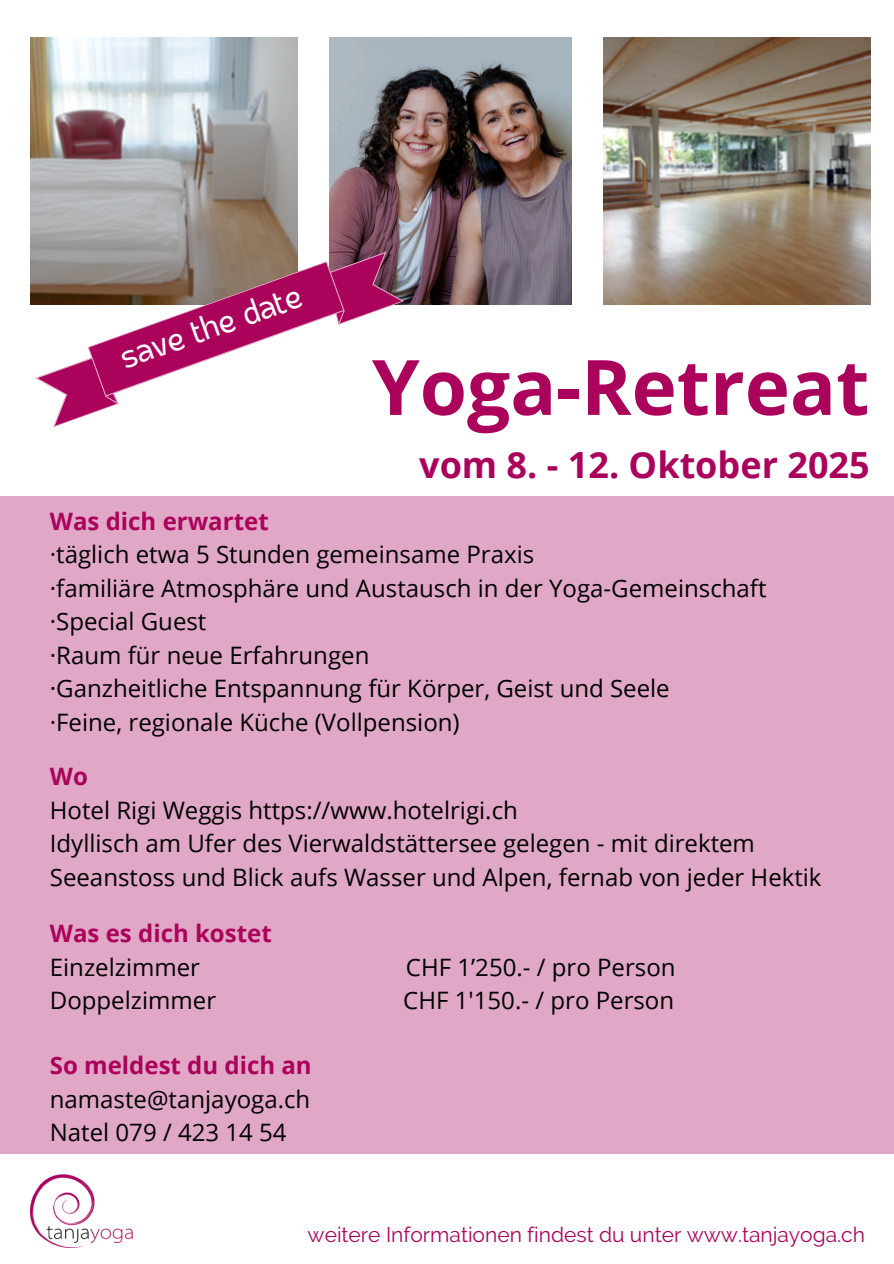
<style>
.page{position:relative;width:894px;height:1264px;background:#fff}
.page>*{position:absolute;margin:0;border:0;box-sizing:border-box;transform-origin:0 0}
.t1{font:700 76.5px "Open Sans";color:#ab035c}
.t2{font:700 36px "Open Sans";color:#ab035c}
.t3{font:27px "TAN SUMMERS Regular";color:#fff}
.t4{font:24px/33.5px "Open Sans";color:#000}
.t5{font:700 24px/33.5px "Open Sans";color:#ab035c}
.t6{font:21px "Raleway";color:#ab035c}
.s1{font-weight:700;color:#ab035c}
.s2{font-weight:400;color:#000}
</style>
<div class="page">
<div style="left:0;top:496px;width:893px;height:657px;background:#e1a7c6"></div>
<img style="left:31px;top:1174px;width:102px;height:73px">
<img style="left:603px;top:38px;width:266px;height:266px">
<img style="left:31px;top:38px;width:267px;height:266px">
<img style="left:329px;top:38px;width:242px;height:266px">
<svg style="left:35px;top:251px;width:369px;height:176px"></svg>
<p class="t3" style="left:117px;top:346px;width:191px;rotate:-20deg">save the date</p>
<p class="t1" style="left:372px;top:333px;width:499px">Yoga-Retreat</p>
<p class="t2" style="left:419px;top:439px;width:452px">vom 8. - 12. Oktober 2025</p>
<p class="t4" style="left:50px;top:504px;width:718px"><span class="s1">Was dich erwartet<br></span>·täglich etwa 5 Stunden gemeinsame Praxis<br>·familiäre Atmosphäre und Austausch in der Yoga-Gemeinschaft ·Special Guest<br>·Raum für neue Erfahrungen<br>·Ganzheitliche Entspannung für Körper, Geist und Seele<br>·Feine, regionale Küche (Vollpension)</p>
<p class="t4" style="left:50px;top:759px;width:773px"><span class="s1">Wo<br></span>Hotel Rigi Weggis https://www.hotelrigi.ch<br>Idyllisch am Ufer des Vierwaldstättersee gelegen - mit direktem Seeanstoss und Blick aufs Wasser und Alpen, fernab von jeder Hektik</p>
<p class="t5" style="left:50px;top:916px;width:223px">Was es dich kostet<br><span class="s2">Einzelzimmer</span></p>
<p class="t4" style="left:406px;top:949px;width:271px">CHF 1’250.- / pro Person</p>
<p class="t4" style="left:50px;top:983px;width:168px">Doppelzimmer</p>
<p class="t4" style="left:403px;top:983px;width:272px">CHF 1'150.- / pro Person</p>
<h2 class="t4" style="left:50px;top:1048px;width:263px;text-align:justify"><span class="s1">So meldest du dich an </span>namaste@tanjayoga.ch Natel 079 / 423 14 54</h2>
<h3 class="t6" style="left:307px;top:1221px;width:558px">weitere Informationen findest du unter www.tanjayoga.ch</h3>
</div>
